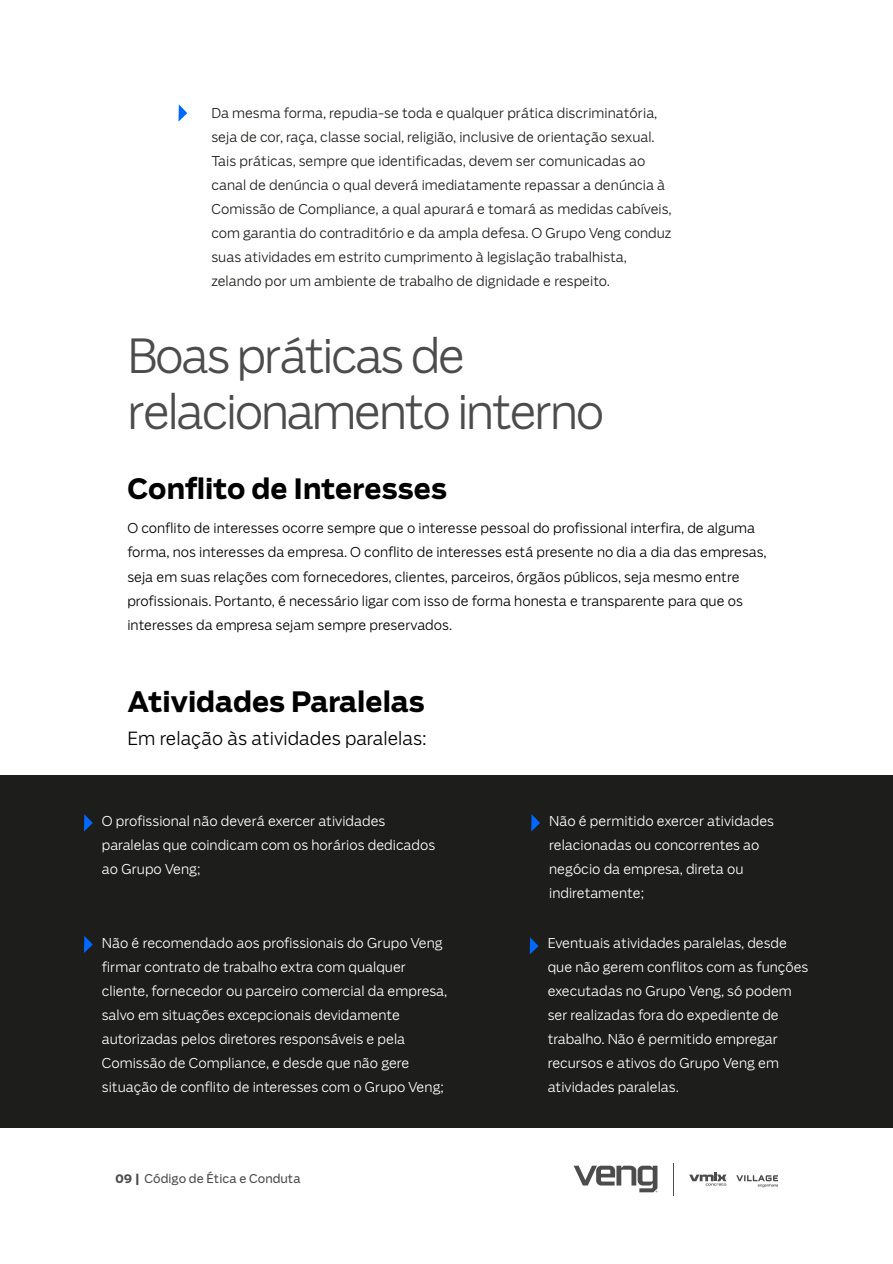
<style>
.page{position:relative;width:893px;height:1264px;background:#fff}
.page>*{position:absolute;margin:0;border:0;box-sizing:border-box;transform-origin:0 0}
.t1{font:300 46.65px/55.9px "Boomer";letter-spacing:-.05em;color:#4d4c4c}
.t2{font:700 27.75px "Boomer";color:#000}
.t3{font:300 18px "Boomer";color:#000}
.t4{font:300 13.5px/24px "Boomer";color:#fff}
.t5{font:300 13.5px/24px "Boomer";color:#1d1d1b}
.t6{font:300 13.5px/24px "Boomer";color:#000}
.t7{font:12px "Boomer";color:#4d4c4c}
.s1{font-weight:700}
</style>
<div class="page">
<hr style="left:673px;top:1162px;width:1px;height:33px;background:#4d4c4c">
<svg style="left:573px;top:1165px;width:84px;height:27px"></svg>
<svg style="left:689px;top:1172px;width:37px;height:13px"></svg>
<svg style="left:736px;top:1175px;width:42px;height:12px"></svg>
<svg style="left:178px;top:104px;width:9px;height:18px"></svg>
<div style="left:0;top:774px;width:892px;height:353px;background:#1d1d1b"></div>
<svg style="left:84px;top:814px;width:9px;height:17px"></svg>
<svg style="left:84px;top:936px;width:9px;height:17px"></svg>
<svg style="left:531px;top:814px;width:9px;height:17px"></svg>
<svg style="left:529px;top:937px;width:9px;height:17px"></svg>
<p class="t5" style="left:211px;top:101px;width:462px">Da mesma forma, repudia-se toda e qualquer prática discriminatória, seja de cor, raça, classe social, religião, inclusive de orientação sexual.<br>Tais práticas, sempre que identificadas, devem ser comunicadas ao canal de denúncia o qual deverá imediatamente repassar a denúncia à Comissão de Compliance, a qual apurará e tomará as medidas cabíveis, com garantia do contraditório e da ampla defesa. O Grupo Veng conduz suas atividades em estrito cumprimento à legislação trabalhista, zelando por um ambiente de trabalho de dignidade e respeito.</p>
<h1 class="t1" style="left:127px;top:327px;width:478px">Boas práticas de relacionamento interno</h1>
<h2 class="t2" style="left:127px;top:471px;width:321px">Conflito de Interesses</h2>
<p class="t6" style="left:127px;top:516px;width:641px">O conflito de interesses ocorre sempre que o interesse pessoal do profissional interfira, de alguma forma, nos interesses da empresa. O conflito de interesses está presente no dia a dia das empresas, seja em suas relações com fornecedores, clientes, parceiros, órgãos públicos, seja mesmo entre profissionais. Portanto, é necessário ligar com isso de forma honesta e transparente para que os interesses da empresa sejam sempre preservados.</p>
<h2 class="t2" style="left:127px;top:684px;width:299px">Atividades Paralelas</h2>
<h3 class="t3" style="left:127px;top:727px;width:301px">Em relação às atividades paralelas:</h3>
<p class="t4" style="left:102px;top:809px;width:335px">O profissional não deverá exercer atividades paralelas que coindicam com os horários dedicados ao Grupo Veng;</p>
<p class="t4" style="left:102px;top:930px;width:347px">Não é recomendado aos profissionais do Grupo Veng firmar contrato de trabalho extra com qualquer cliente, fornecedor ou parceiro comercial da empresa, salvo em situações excepcionais devidamente autorizadas pelos diretores responsáveis e pela Comissão de Compliance, e desde que não gere situação de conflito de interesses com o Grupo Veng;</p>
<p class="t7" style="left:115px;top:1171px;width:187px"><span class="s1">09 |</span> Código de Ética e Conduta</p>
<p class="t4" style="left:549px;top:809px;width:226px">Não é permitido exercer atividades relacionadas ou concorrentes ao negócio da empresa, direta ou indiretamente;</p>
<p class="t4" style="left:547px;top:930px;width:262px">Eventuais atividades paralelas, desde que não gerem conflitos com as funções executadas no Grupo Veng, só podem ser realizadas fora do expediente de trabalho. Não é permitido empregar recursos e ativos do Grupo Veng em atividades paralelas.</p>
</div>
